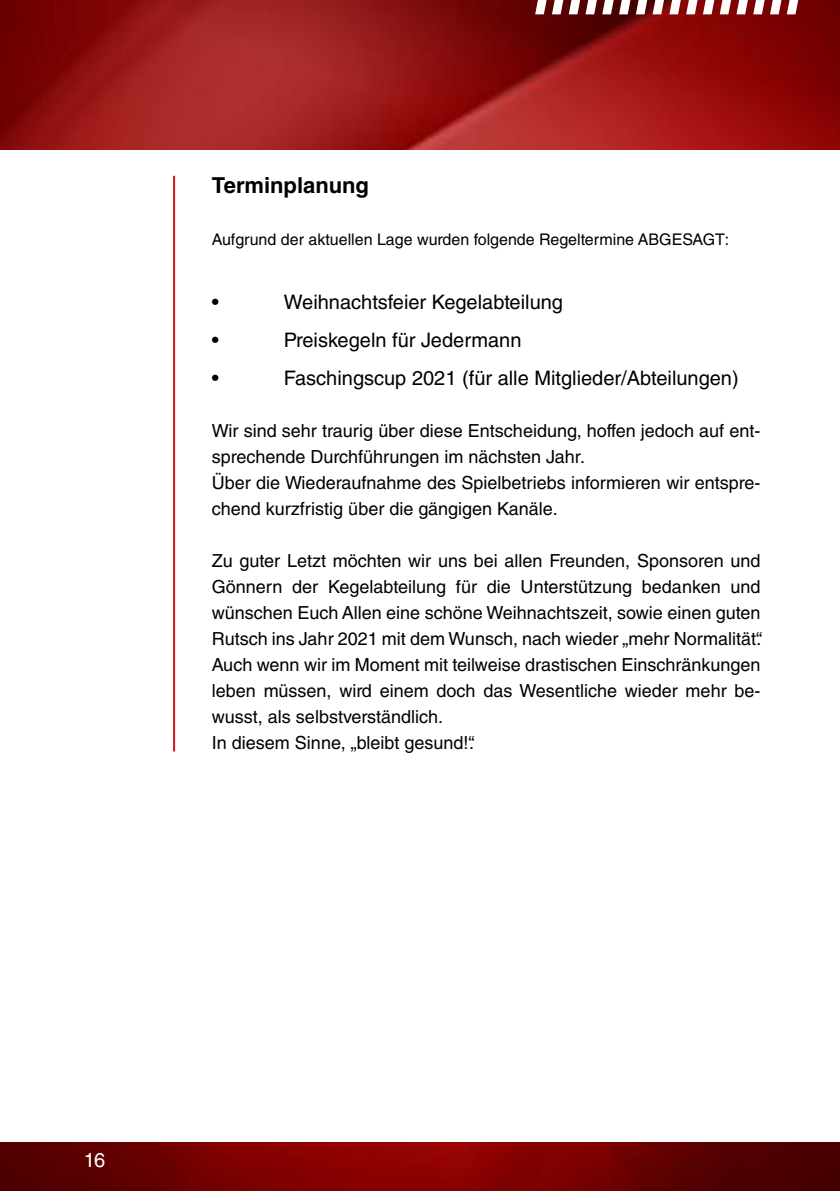
<style>
.page{position:relative;width:840px;height:1191px;background:#fff}
.page>*{position:absolute;margin:0;border:0;box-sizing:border-box;transform-origin:0 0}
.t1{font:700 22px "Helvetica LT Std";color:#000}
.t2{font:20px "Helvetica LT Std";color:#000}
.t3{font:20px "Helvetica LT Std";color:#fff}
.t4{font:18px/26px "Helvetica LT Std";color:#000}
.t5{font:16px "Helvetica LT Std";color:#000}
</style>
<div class="page">
<img style="left:0;top:0;width:839px;height:149px">
<img style="left:0;top:1142px;width:839px;height:49px">
<svg style="left:535px;top:0;width:44px;height:14px"></svg>
<svg style="left:585px;top:0;width:11px;height:14px"></svg>
<svg style="left:602px;top:0;width:61px;height:14px"></svg>
<svg style="left:669px;top:0;width:61px;height:14px"></svg>
<svg style="left:736px;top:0;width:61px;height:14px"></svg>
<hr style="left:173px;top:176px;width:2px;height:575px;background:#cd171a">
<p class="t1" style="left:212px;top:172px;width:159px">Terminplanung</p>
<p class="t5" style="left:212px;top:230px;width:518px">Aufgrund der aktuellen Lage wurden folgende Regeltermine ABGESAGT:</p>
<p class="t2" style="left:212px;top:290px;width:8px">•</p>
<p class="t2" style="left:284px;top:290px;width:280px">Weihnachtsfeier Kegelabteilung</p>
<p class="t2" style="left:212px;top:328px;width:8px">•</p>
<p class="t2" style="left:284px;top:328px;width:239px">Preiskegeln für Jedermann</p>
<p class="t2" style="left:212px;top:366px;width:8px">•</p>
<p class="t2" style="left:284px;top:366px;width:456px">Faschingscup 2021 (für alle Mitglieder/Abteilungen)</p>
<p class="t4" style="left:212px;top:418px;width:550px">Wir sind sehr traurig über diese Entscheidung, hoffen jedoch auf ent&shy;sprechende Durchführungen im nächsten Jahr.<br>Über die Wiederaufnahme des Spielbetriebs informieren wir entspre&shy;chend kurzfristig über die gängigen Kanäle.</p>
<p class="t4" style="left:212px;top:548px;width:551px">Zu guter Letzt möchten wir uns bei allen Freunden, Sponsoren und Gönnern der Kegelabteilung für die Unterstützung bedanken und wünschen Euch Allen eine schöne Weihnachtszeit, sowie einen guten Rutsch ins Jahr 2021 mit dem Wunsch, nach wieder „mehr Normalität“.<br>Auch wenn wir im Moment mit teilweise drastischen Einschränkungen leben müssen, wird einem doch das Wesentliche wieder mehr be&shy;wusst, als selbstverständlich.<br>In diesem Sinne, „bleibt gesund!“.</p>
<p class="t3" style="left:84px;top:1148px;width:23px">16</p>
</div>
